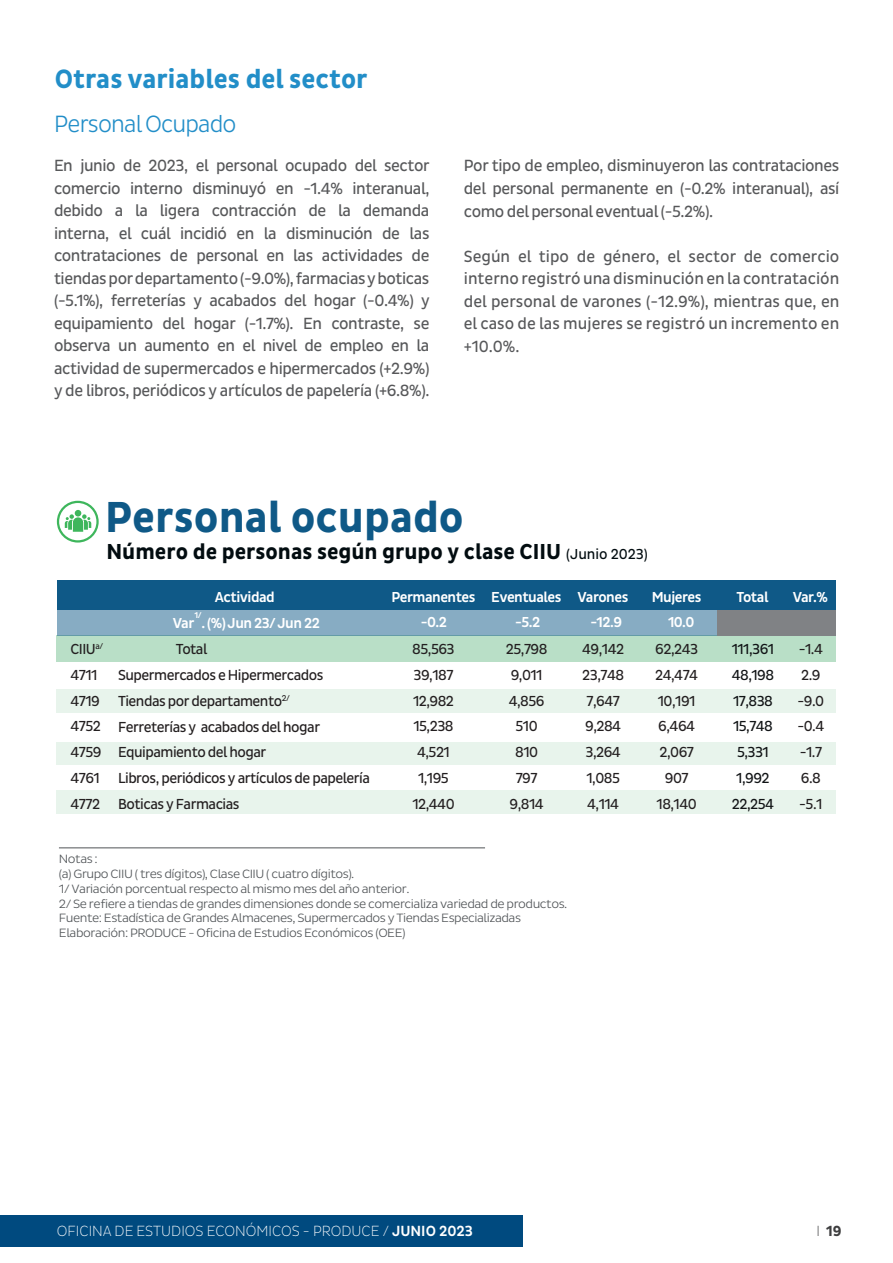
<style>
.page{position:relative;width:893px;height:1263px;background:#fff}
.page>*{position:absolute;margin:0;border:0;box-sizing:border-box;transform-origin:0 0}
.t1{font:700 44.25px "Pluto Sans Cond";color:#0f5987}
.t2{font:700 27px "Pluto Sans Cond";color:#228ec8}
.t3{font:300 24px "Pluto Sans Cond";letter-spacing:-.035em;color:#228ec8}
.t4{font:700 22.05px "Pluto Sans Cond";color:#020c10}
.t5{font:16.5px/22.5px "Pluto Sans Cond";letter-spacing:-.025em;color:#57585a;text-align:justify}
.t6{font:300 15px "Pluto Sans Cond Ex";color:#fff}
.t7{font:700 15px "Pluto Sans Cond";color:#3e3e3f}
.t8{font:14.85px/25.8px "Pluto Sans Cond";letter-spacing:-.035em;color:#231f20;text-align:center}
.t9{font:14.85px/25.8px "Pluto Sans Cond";letter-spacing:-.035em;color:#111416;text-align:center}
.t10{font:500 14.7px "Pluto Sans Cond";letter-spacing:-.035em;color:#fff}
.t11{font:300 12.3px/14.7px "Pluto Sans Cond";letter-spacing:-.035em;color:#505457;scale:1.09 1}
.t12{font:500 8.55px "Pluto Sans Cond";color:#fff}
.s1{font-weight:400;font-size:14.7px}
.s2{font-family:"Pluto Sans Cond";font-weight:500}
.s3{font-family:"Pluto Sans Cond Ex";font-weight:300}
</style>
<div class="page">
<div style="left:0;top:1215px;width:522px;height:32px;background:#004a7f"></div>
<hr style="left:59px;top:847px;width:426px;height:1px;background:#505457">
<div style="left:57px;top:501px;width:42px;height:41px;border:2px solid #3eb65c;border-radius:50%"></div>
<div style="left:57px;top:636px;width:779px;height:26px;background:#b9dfc7"></div>
<div style="left:57px;top:610px;width:779px;height:26px;background:#87acc3"></div>
<div style="left:57px;top:689px;width:779px;height:23px;background:#e8f4ec"></div>
<div style="left:57px;top:742px;width:779px;height:22px;background:#e8f4ec"></div>
<div style="left:57px;top:791px;width:779px;height:22px;background:#e8f4ec"></div>
<div style="left:57px;top:580px;width:779px;height:30px;background:#0f5987"></div>
<svg style="left:65px;top:510px;width:26px;height:22px"></svg>
<div style="left:717px;top:610px;width:119px;height:26px;background:#808285"></div>
<hr style="left:0;top:0;width:1px;height:1263px;background:#fff">
<p class="t2" style="left:55px;top:63px;width:314px">Otras variables del sector</p>
<p class="t3" style="left:54px;top:110px;width:184px">Personal Ocupado</p>
<p class="t5" style="left:54px;top:155px;width:377px">En junio de 2023, el personal ocupado del sector comercio interno disminuyó en -1.4% interanual, debido a la ligera contracción de la demanda interna, el cuál incidió en la disminución de las contrataciones de personal en las actividades de tiendas por departamento (-9.0%), farmacias y boticas (-5.1%), ferreterías y acabados del hogar (-0.4%) y equipamiento del hogar (-1.7%). En contraste, se observa un aumento en el nivel de empleo en la actividad de supermercados e hipermercados (+2.9%) y de libros, periódicos y artículos de papelería (+6.8%).</p>
<p class="t5" style="left:464px;top:155px;width:377px">Por tipo de empleo, disminuyeron las contrataciones del personal permanente en (-0.2% interanual), así como del personal eventual (-5.2%).</p>
<p class="t5" style="left:464px;top:245px;width:377px">Según el tipo de género, el sector de comercio interno registró una disminución en la contratación del personal de varones (-12.9%), mientras que, en el caso de las mujeres se registró un incremento en +10.0%.</p>
<p class="t1" style="left:105px;top:491px;width:360px">Personal ocupado</p>
<p class="t4" style="left:106px;top:539px;width:543px">Número de personas según grupo y clase CIIU <span class="s1">(Junio 2023)</span></p>
<p class="t10" style="left:215px;top:588px;width:61px">Actividad</p>
<p class="t10" style="left:391px;top:588px;width:86px">Permanentes</p>
<p class="t10" style="left:491px;top:588px;width:139px">Eventuales Varones</p>
<p class="t10" style="left:652px;top:588px;width:51px">Mujeres</p>
<p class="t8" style="left:70px;top:636px;width:34px;text-align:left">CIIU<sup>a/<br></sup>4711<br>4719<br>4752<br>4759<br>4761<br>4772</p>
<p class="t12" style="left:194px;top:610px;width:9px">1/</p>
<p class="t10" style="left:201px;top:615px;width:120px">. (%) Jun 23/ Jun 22</p>
<p class="t10" style="left:173px;top:615px;width:23px">Var</p>
<p class="t8" style="left:176px;top:636px;width:33px">Total</p>
<p class="t8" style="left:118px;top:662px;width:253px;text-align:left">Supermercados e Hipermercados<br>Tiendas por departamento<sup>2/<br></sup>Ferreterías y acabados del hogar<br>Equipamiento del hogar<br>Libros, periódicos y artículos de papelería<br>Boticas y Farmacias</p>
<p class="t10" style="left:421px;top:614px;width:28px">-0.2</p>
<p class="t10" style="left:515px;top:614px;width:27px">-5.2</p>
<p class="t10" style="left:590px;top:614px;width:33px">-12.9</p>
<p class="t10" style="left:668px;top:614px;width:28px">10.0</p>
<p class="t8" style="left:412px;top:636px;width:44px">85,563<br>39,187<br>12,982<br>15,238<br>4,521<br>1,195<br>12,440</p>
<p class="t8" style="left:506px;top:636px;width:43px">25,798<br>9,011<br>4,856<br>510<br>810<br>797<br>9,814</p>
<p class="t8" style="left:582px;top:636px;width:44px">49,142<br>23,748<br>7,647<br>9,284<br>3,264<br>1,085<br>4,114</p>
<p class="t8" style="left:655px;top:636px;width:45px">62,243<br>24,474<br>10,191<br>6,464<br>2,067<br>907<br>18,140</p>
<p class="t11" style="left:59px;top:852px;width:468px">Notas :<br>(a) Grupo CIIU ( tres dígitos), Clase CIIU ( cuatro dígitos).<br>1/ Variación porcentual respecto al mismo mes del año anterior.<br>2/ Se refiere a tiendas de grandes dimensiones donde se comercializa variedad de productos.<br>Fuente: Estadística de Grandes Almacenes, Supermercados y Tiendas Especializadas Elaboración: PRODUCE - Oficina de Estudios Económicos (OEE)</p>
<p class="t10" style="left:737px;top:588px;width:33px">Total</p>
<p class="t10" style="left:793px;top:588px;width:37px">Var.%</p>
<p class="t9" style="left:732px;top:636px;width:44px">111,361<br>48,198<br>17,838<br>15,748<br>5,331<br>1,992<br>22,254</p>
<p class="t8" style="left:797px;top:636px;width:28px;text-align:left">-1.4<br>2.9 -9.0 -0.4 -1.7<br>6.8 -5.1</p>
<p class="t6" style="left:57px;top:1222px;width:418px">OFICINA DE ESTUDIOS ECONÓMICOS - PRODUCE / <span class="s2">JUNIO 2023</span></p>
<p class="t7" style="left:816px;top:1222px;width:27px"><span class="s3">I</span> 19</p>
</div>
